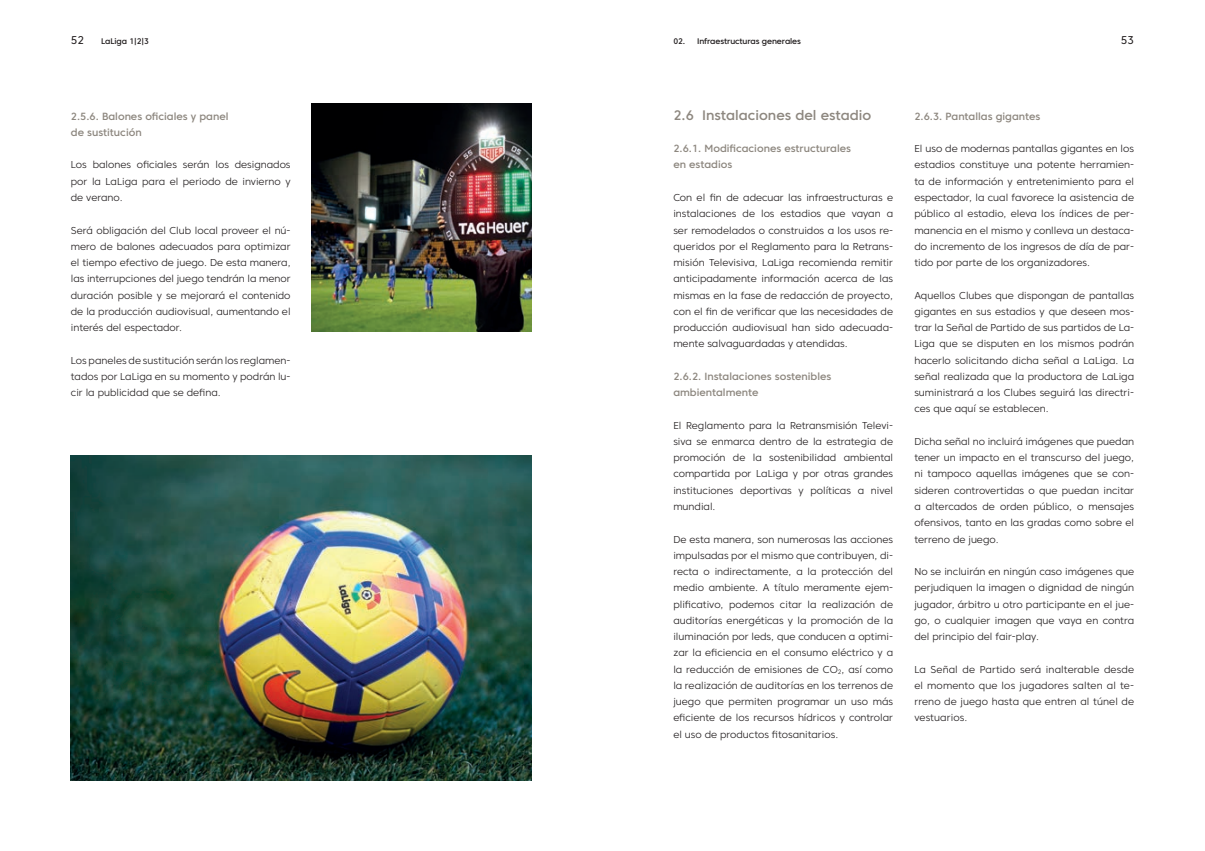
<style>
.page{position:relative;width:1205px;height:851px;background:#fff}
.page>*{position:absolute;margin:0;border:0;box-sizing:border-box;transform-origin:0 0}
.Subtítulo_1_1{font:500 13.75px "Core Sans C 55";color:#8d877f}
.t1{font:11.25px "Core Sans C 45";color:#231f20}
.Subtitulo_1_1_1{font:500 10.38px/16.2px "Core Sans C 55";color:#8d877f}
.Texto_corrido{font:300 10px/16.2px "Core Sans C 35";color:#231f20;text-align:justify}
.t2{font:500 8.12px "Core Sans C 55";letter-spacing:-.01em;color:#231f20}
</style>
<div class="page">
<img style="left:71px;top:455px;width:460px;height:325px">
<img style="left:312px;top:103px;width:219px;height:228px">
<p class="t1" style="left:71px;top:33px;width:15px">52</p>
<p class="t2" style="left:101px;top:36px;width:49px">LaLiga 1|2|3</p>
<p class="t2" style="left:673px;top:36px;width:129px">02. Infraestructuras generales</p>
<p class="t1" style="left:1121px;top:33px;width:15px">53</p>
<p class="Subtitulo_1_1_1" style="left:71px;top:108px;width:159px">2.5.6. Balones oficiales y panel de sustitución</p>
<p class="Texto_corrido" style="left:71px;top:157px;width:221px">Los balones oficiales serán los designados por la LaLiga para el periodo de invierno y de verano.</p>
<p class="Texto_corrido" style="left:71px;top:222px;width:221px">Será obligación del Club local proveer el nú&shy;mero de balones adecuados para optimizar el tiempo efectivo de juego. De esta manera, las interrupciones del juego tendrán la menor duración posible y se mejorará el contenido de la producción audiovisual, aumentando el interés del espectador.</p>
<p class="Texto_corrido" style="left:71px;top:352px;width:221px">Los paneles de sustitución serán los reglamen&shy;tados por LaLiga en su momento y podrán lu&shy;cir la publicidad que se defina.</p>
<p class="Subtítulo_1_1" style="left:673px;top:106px;width:199px">2.6 Instalaciones del estadio</p>
<p class="Subtitulo_1_1_1" style="left:673px;top:140px;width:179px">2.6.1. Modificaciones estructurales en estadios</p>
<p class="Texto_corrido" style="left:673px;top:189px;width:221px">Con el fin de adecuar las infraestructuras e instalaciones de los estadios que vayan a ser remodelados o construidos a los usos re&shy;queridos por el Reglamento para la Retrans&shy;misión Televisiva, LaLiga recomienda remitir anticipadamente información acerca de las mismas en la fase de redacción de proyecto, con el fin de verificar que las necesidades de producción audiovisual han sido adecuada&shy;mente salvaguardadas y atendidas.</p>
<p class="Subtitulo_1_1_1" style="left:673px;top:368px;width:160px">2.6.2. Instalaciones sostenibles ambientalmente</p>
<p class="Texto_corrido" style="left:673px;top:417px;width:221px">El Reglamento para la Retransmisión Televi&shy;siva se enmarca dentro de la estrategia de promoción de la sostenibilidad ambiental compartida por LaLiga y por otras grandes instituciones deportivas y políticas a nivel mundial.</p>
<p class="Texto_corrido" style="left:673px;top:530px;width:221px">De esta manera, son numerosas las acciones impulsadas por el mismo que contribuyen, di&shy;recta o indirectamente, a la protección del medio ambiente. A título meramente ejem&shy;plificativo, podemos citar la realización de auditorías energéticas y la promoción de la iluminación por leds, que conducen a optimi&shy;zar la eficiencia en el consumo eléctrico y a la reducción de emisiones de CO<sub>2</sub>, así como la realización de auditorías en los terrenos de juego que permiten programar un uso más eficiente de los recursos hídricos y controlar el uso de productos fitosanitarios.</p>
<p class="Subtitulo_1_1_1" style="left:914px;top:108px;width:127px">2.6.3. Pantallas gigantes</p>
<p class="Texto_corrido" style="left:914px;top:140px;width:221px">El uso de modernas pantallas gigantes en los estadios constituye una potente herramien&shy;ta de información y entretenimiento para el espectador, la cual favorece la asistencia de público al estadio, eleva los índices de per&shy;manencia en el mismo y conlleva un destaca&shy;do incremento de los ingresos de día de par&shy;tido por parte de los organizadores.</p>
<p class="Texto_corrido" style="left:914px;top:287px;width:221px">Aquellos Clubes que dispongan de pantallas gigantes en sus estadios y que deseen mos&shy;trar la Señal de Partido de sus partidos de La-Liga que se disputen en los mismos podrán hacerlo solicitando dicha señal a LaLiga. La señal realizada que la productora de LaLiga suministrará a los Clubes seguirá las directri&shy;ces que aquí se establecen.</p>
<p class="Texto_corrido" style="left:914px;top:433px;width:221px">Dicha señal no incluirá imágenes que puedan tener un impacto en el transcurso del juego, ni tampoco aquellas imágenes que se con&shy;sideren controvertidas o que puedan incitar a altercados de orden público, o mensajes ofensivos, tanto en las gradas como sobre el terreno de juego.</p>
<p class="Texto_corrido" style="left:914px;top:563px;width:221px">No se incluirán en ningún caso imágenes que perjudiquen la imagen o dignidad de ningún jugador, árbitro u otro participante en el jue&shy;go, o cualquier imagen que vaya en contra del principio del fair-play.</p>
<p class="Texto_corrido" style="left:914px;top:660px;width:221px">La Señal de Partido será inalterable desde el momento que los jugadores salten al te&shy;rreno de juego hasta que entren al túnel de vestuarios.</p>
</div>
